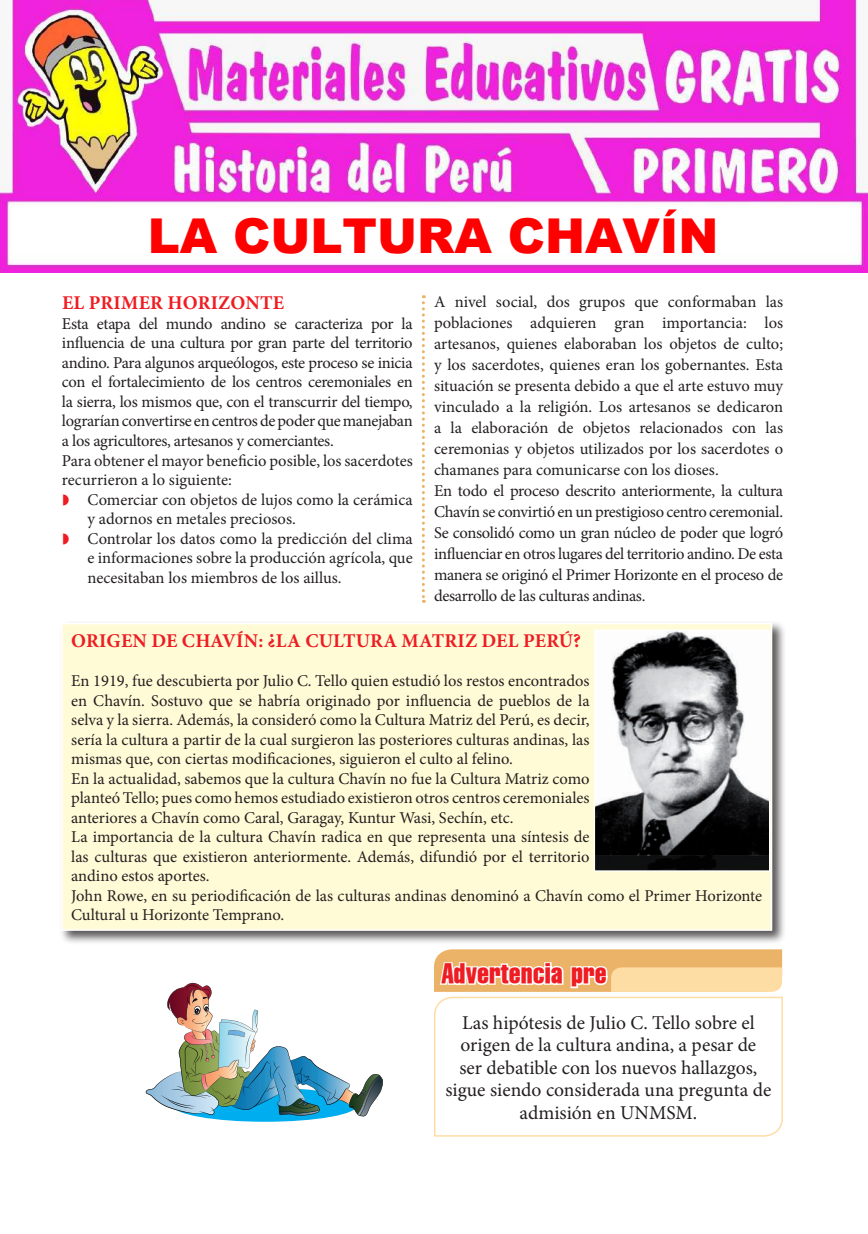
<style>
.page{position:relative;width:868px;height:1234px;background:#fff}
.page>*{position:absolute;margin:0;border:0;box-sizing:border-box;transform-origin:0 0}
.t1{font:900 48px "Arial";color:#f00}
.t2{font:27px "Triumvirate Compressed";color:#ee1d23}
.t3{font:19.5px/22.5px "Minion Pro";color:#231f20;text-align:center}
.t4{font:700 19.5px "Minion Pro";letter-spacing:.01em;color:#ee1d23}
.t5{font:16.5px/19.5px "Minion Pro";letter-spacing:-.005em;color:#231f20}
</style>
<div class="page">
<div style="left:172px;top:1087px;width:185px;height:34px;border:2px solid #00aeef;border-radius:50%"></div>
<svg style="left:422px;top:295px;width:3px;height:307px"></svg>
<div style="left:59px;top:620px;width:727px;height:324px;background:#231f20;opacity:.75"></div>
<div style="left:62px;top:623px;width:709px;height:306px;background:#fffbd6"></div>
<div style="left:61px;top:622px;width:711px;height:308px;border:2px solid #fff"></div>
<img style="left:595px;top:631px;width:173px;height:238px">
<div style="left:593px;top:629px;width:177px;height:242px;border:1px solid #fff"></div>
<svg style="left:434px;top:940px;width:348px;height:52px"></svg>
<svg style="left:434px;top:996px;width:349px;height:141px"></svg>
<img style="left:146px;top:982px;width:237px;height:135px">
<img style="left:0;top:0;width:867px;height:273px">
<h1 class="t1" style="left:148px;top:200px;width:572px">LA CULTURA CHAVÍN</h1>
<p class="t5" style="left:434px;top:291px;width:350px;line-height:21px">A nivel social, dos grupos que conformaban las poblaciones adquieren gran importancia: los artesanos, quienes elaboraban los objetos de culto; y los sacerdotes, quienes eran los gobernantes. Esta situación se presenta debido a que el arte estuvo muy vinculado a la religión. Los artesanos se dedicaron a la elaboración de objetos relacionados con las ceremonias y objetos utilizados por los sacerdotes o chamanes para comunicarse con los dioses.<br>En todo el proceso descrito anteriormente, la cultura Chavín se convirtió en un prestigioso centro ceremonial.<br>Se consolidó como un gran núcleo de poder que logró influenciar en otros lugares del territorio andino. De esta manera se originó el Primer Horizonte en el proceso de desarrollo de las culturas andinas.</p>
<p class="t4" style="left:71px;top:627px;width:511px">ORIGEN DE CHAVÍN: ¿LA CULTURA MATRIZ DEL PERÚ?</p>
<p class="t5" style="left:71px;top:671px;width:692px">En 1919, fue descubierta por Julio C. Tello quien estudió los restos encontrados<br>en Chavín. Sostuvo que se habría originado por influencia de pueblos de la<br>selva y la sierra. Además, la consideró como la Cultura Matriz del Perú, es decir,<br>sería la cultura a partir de la cual surgieron las posteriores culturas andinas, las<br>mismas que, con ciertas modificaciones, siguieron el culto al felino.<br>En la actualidad, sabemos que la cultura Chavín no fue la Cultura Matriz como<br>planteó Tello; pues como hemos estudiado existieron otros centros ceremoniales<br>anteriores a Chavín como Caral, Garagay, Kuntur Wasi, Sechín, etc.<br>La importancia de la cultura Chavín radica en que representa una síntesis de<br>las culturas que existieron anteriormente. Además, difundió por el territorio<br>andino estos aportes.<br>John Rowe, en su periodificación de las culturas andinas denominó a Chavín como el Primer Horizonte Cultural u Horizonte Temprano.</p>
<h2 class="t2" style="left:441px;top:955px;width:167px">Advertencia pre</h2>
<p class="t3" style="left:445px;top:1011px;width:327px">Las hipótesis de Julio C. Tello sobre el origen de la cultura andina, a pesar de<br>ser debatible con los nuevos hallazgos, sigue siendo considerada una pregunta de admisión en UNMSM.</p>
<p class="t4" style="left:62px;top:289px;width:223px">EL PRIMER HORIZONTE</p>
<p class="t5" style="left:62px;top:314px;width:352px">Esta etapa del mundo andino se caracteriza por la influencia de una cultura por gran parte del territorio andino. Para algunos arqueólogos, este proceso se inicia con el fortalecimiento de los centros ceremoniales en la sierra, los mismos que, con el transcurrir del tiempo, lograrían convertirse en centros de poder que manejaban a los agricultores, artesanos y comerciantes.<br>Para obtener el mayor beneficio posible, los sacerdotes recurrieron a lo siguiente:</p>
<p class="t5" style="left:87px;top:489px;width:327px">Comerciar con objetos de lujos como la cerámica y adornos en metales preciosos.<br>Controlar los datos como la predicción del clima e informaciones sobre la producción agrícola, que necesitaban los miembros de los aillus.</p>
</div>
